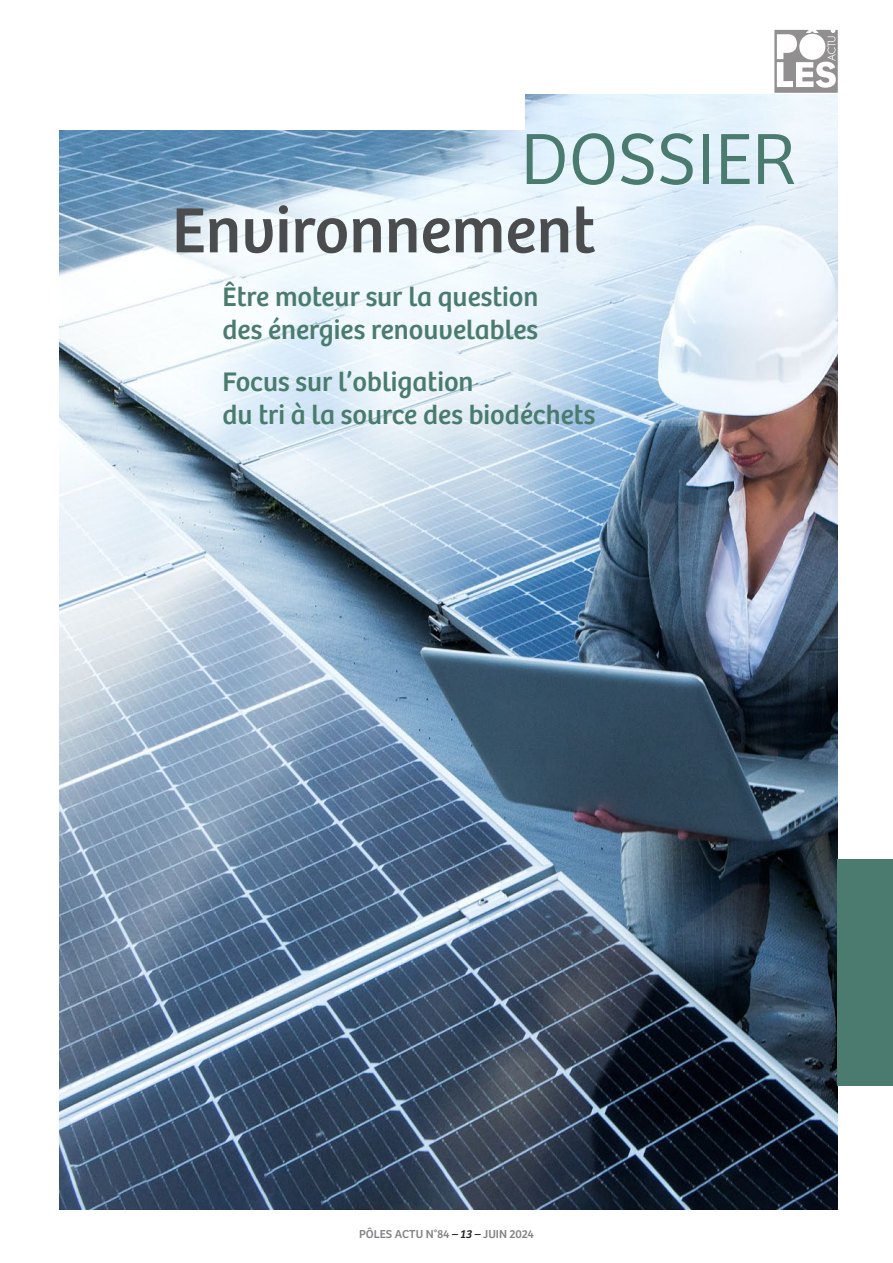
<style>
.page{position:relative;width:893px;height:1263px;background:#fff}
.page>*{position:absolute;margin:0;border:0;box-sizing:border-box;transform-origin:0 0}
.t1{font:300 75px "Bree";color:#4a7b6e}
.t2{font:66px "Bree";color:#4b4c4d}
.t3{font:27.75px/33.3px "Bree";color:#4a7b6e}
.t4{font:12px "Bree";color:#808285}
.s1{color:#231f20}
.s2{font-style:italic;color:#231f20}
</style>
<div class="page">
<img style="left:60px;top:95px;width:778px;height:1115px">
<svg style="left:774px;top:30px;width:64px;height:63px"></svg>
<div style="left:838px;top:860px;width:55px;height:226px;background:#4a7b6e"></div>
<div style="left:47px;top:85px;width:478px;height:45px;background:#fff"></div>
<h1 class="t1" style="left:521px;top:104px;width:277px">DOSSIER</h1>
<h2 class="t2" style="left:172px;top:180px;width:425px">Environnement</h2>
<p class="t3" style="left:223px;top:278px;width:317px">Être moteur sur la question des énergies renouvelables</p>
<p class="t3" style="left:223px;top:363px;width:374px">Focus sur l’obligation<br>du tri à la source des biodéchets</p>
<p class="t4" style="left:359px;top:1225px;width:176px">PÔLES ACTU N°84 <span class="s1">–</span> <span class="s2">13</span> <span class="s1">–</span> JUIN 2024</p>
</div>
